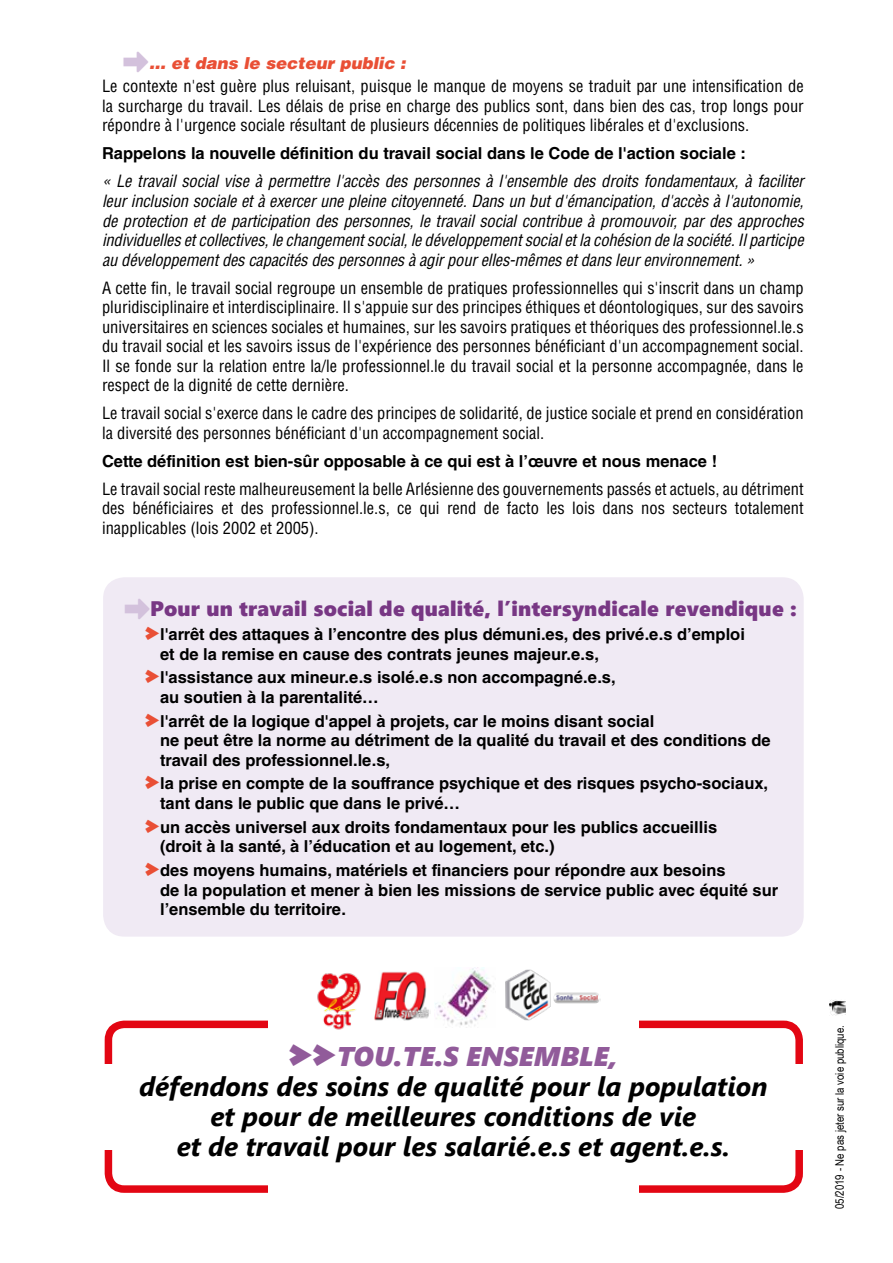
<style>
.page{position:relative;width:893px;height:1263px;background:#fff}
.page>*{position:absolute;margin:0;border:0;box-sizing:border-box;transform-origin:0 0}
.t1{font:italic 700 27px/30px "Segoe UI";color:#000;text-align:center}
.t2{font:italic 27px "Segoe UI Black";color:#915b9a}
.t3{font:21px "Segoe UI Black";letter-spacing:.01em;color:#783784}
.t4{font:condensed 16.5px/19.5px "Helvetica LT Std";color:#000}
.t5{font:700 16.5px/19.5px "Helvetica LT Std";color:#000}
.t6{font:italic condensed 16.5px/19.5px "Helvetica LT Std";letter-spacing:-.01em;color:#000;text-align:justify}
.t7{font:11.7px "Arial Narrow";color:#000}
.s1{font-family:"Arrowstfb";font-stretch:normal;font-size:21px;color:#d3c1dc}
.s2{font-weight:900;font-style:italic;font-stretch:normal;color:#e94f35}
.s3{font-family:"Arrowstfb";color:#d3c1dc}
.s4{font-family:"Arrowstfb";font-weight:400;color:#e94f35}
.s5{font-family:"Arrowstfb";font-style:normal}
</style>
<div class="page">
<div style="left:105px;top:1020px;width:698px;height:173px;border:8px solid #e30613;border-radius:16px"></div>
<div style="left:269px;top:1013px;width:370px;height:20px;background:#fff"></div>
<div style="left:269px;top:1180px;width:370px;height:20px;background:#fff"></div>
<div style="left:102px;top:1064px;width:14px;height:86px;background:#fff"></div>
<div style="left:792px;top:1064px;width:14px;height:86px;background:#fff"></div>
<img style="left:829px;top:1000px;width:17px;height:16px">
<img style="left:317px;top:973px;width:44px;height:57px">
<img style="left:435px;top:967px;width:59px;height:59px">
<img style="left:505px;top:969px;width:96px;height:52px">
<img style="left:374px;top:971px;width:55px;height:50px">
<div style="left:103px;top:577px;width:701px;height:359px;background:#f0eaf4;border-radius:21px"></div>
<p class="t4" style="left:102px;top:51px;width:703px;line-height:23.7px;text-indent:21px"><span class="s1">c</span><span class="s2">… et dans le secteur public :<br></span>Le contexte n'est guère plus reluisant, puisque le manque de moyens se traduit par une intensification de</p>
<p class="t4" style="left:102px;top:96px;width:703px">la surcharge du travail. Les délais de prise en charge des publics sont, dans bien des cas, trop longs pour répondre à l'urgence sociale résultant de plusieurs décennies de politiques libérales et d'exclusions.</p>
<p class="t5" style="left:102px;top:144px;width:645px">Rappelons la nouvelle définition du travail social dans le Code de l'action sociale :</p>
<p class="t6" style="left:102px;top:172px;width:703px">« Le travail social vise à permettre l'accès des personnes à l'ensemble des droits fondamentaux, à faciliter leur inclusion sociale et à exercer une pleine citoyenneté. Dans un but d'émancipation, d'accès à l'autonomie, de protection et de participation des personnes, le travail social contribue à promouvoir, par des approches individuelles et collectives, le changement social, le développement social et la cohésion de la société. Il participe au développement des capacités des personnes à agir pour elles-mêmes et dans leur environnement. »</p>
<p class="t4" style="left:102px;top:278px;width:703px;text-align:justify">A cette fin, le travail social regroupe un ensemble de pratiques professionnelles qui s'inscrit dans un champ pluridisciplinaire et interdisciplinaire. Il s'appuie sur des principes éthiques et déontologiques, sur des savoirs universitaires en sciences sociales et humaines, sur les savoirs pratiques et théoriques des professionnel.le.s du travail social et les savoirs issus de l'expérience des personnes bénéficiant d'un accompagnement social.<br>Il se fonde sur la relation entre la/le professionnel.le du travail social et la personne accompagnée, dans le respect de la dignité de cette dernière.</p>
<p class="t4" style="left:102px;top:403px;width:703px">Le travail social s'exerce dans le cadre des principes de solidarité, de justice sociale et prend en considération la diversité des personnes bénéficiant d'un accompagnement social.</p>
<p class="t5" style="left:102px;top:451px;width:617px">Cette définition est bien-sûr opposable à ce qui est à l’œuvre et nous menace !</p>
<p class="t4" style="left:102px;top:479px;width:703px;text-align:justify">Le travail social reste malheureusement la belle Arlésienne des gouvernements passés et actuels, au détriment des bénéficiaires et des professionnel.le.s, ce qui rend de facto les lois dans nos secteurs totalement inapplicables (lois 2002 et 2005).</p>
<p class="t3" style="left:124px;top:594px;width:674px"><span class="s3">c</span>Pour un travail social de qualité, l’intersyndicale revendique :</p>
<p class="t5" style="left:160px;top:624px;width:586px;text-indent:-14px"><span class="s4">p</span>l'arrêt des attaques à l’encontre des plus démuni.es, des privé.e.s d’emploi et de la remise en cause des contrats jeunes majeur.e.s,</p>
<p class="t5" style="left:160px;top:668px;width:457px;text-indent:-14px"><span class="s4">p</span>l'assistance aux mineur.e.s isolé.e.s non accompagné.e.s, au soutien à la parentalité…</p>
<p class="t5" style="left:160px;top:711px;width:612px;text-indent:-14px"><span class="s4">p</span>l'arrêt de la logique d'appel à projets, car le moins disant social<br>ne peut être la norme au détriment de la qualité du travail et des conditions de travail des professionnel.le.s,</p>
<p class="t5" style="left:160px;top:774px;width:610px;text-indent:-14px"><span class="s4">p</span>la prise en compte de la souffrance psychique et des risques psycho-sociaux, tant dans le public que dans le privé…</p>
<p class="t5" style="left:160px;top:817px;width:559px;text-indent:-14px"><span class="s4">p</span>un accès universel aux droits fondamentaux pour les publics accueillis (droit à la santé, à l’éducation et au logement, etc.)</p>
<p class="t5" style="left:160px;top:860px;width:620px;text-indent:-14px"><span class="s4">p</span>des moyens humains, matériels et financiers pour répondre aux besoins<br>de la population et mener à bien les missions de service public avec équité sur l’ensemble du territoire.</p>
<h1 class="t2" style="left:289px;top:1036px;width:329px"><span class="s5">pp</span>TOU.TE.S ENSEMBLE,</h1>
<h1 class="t1" style="left:139px;top:1070px;width:630px">défendons des soins de qualité pour la population et pour de meilleures conditions de vie<br>et de travail pour les salarié.e.s et agent.e.s.</h1>
<p class="t7" style="left:831px;top:1209px;width:185px;rotate:-90deg">05/2019 - Ne pas jeter sur la voie publique.</p>
</div>
